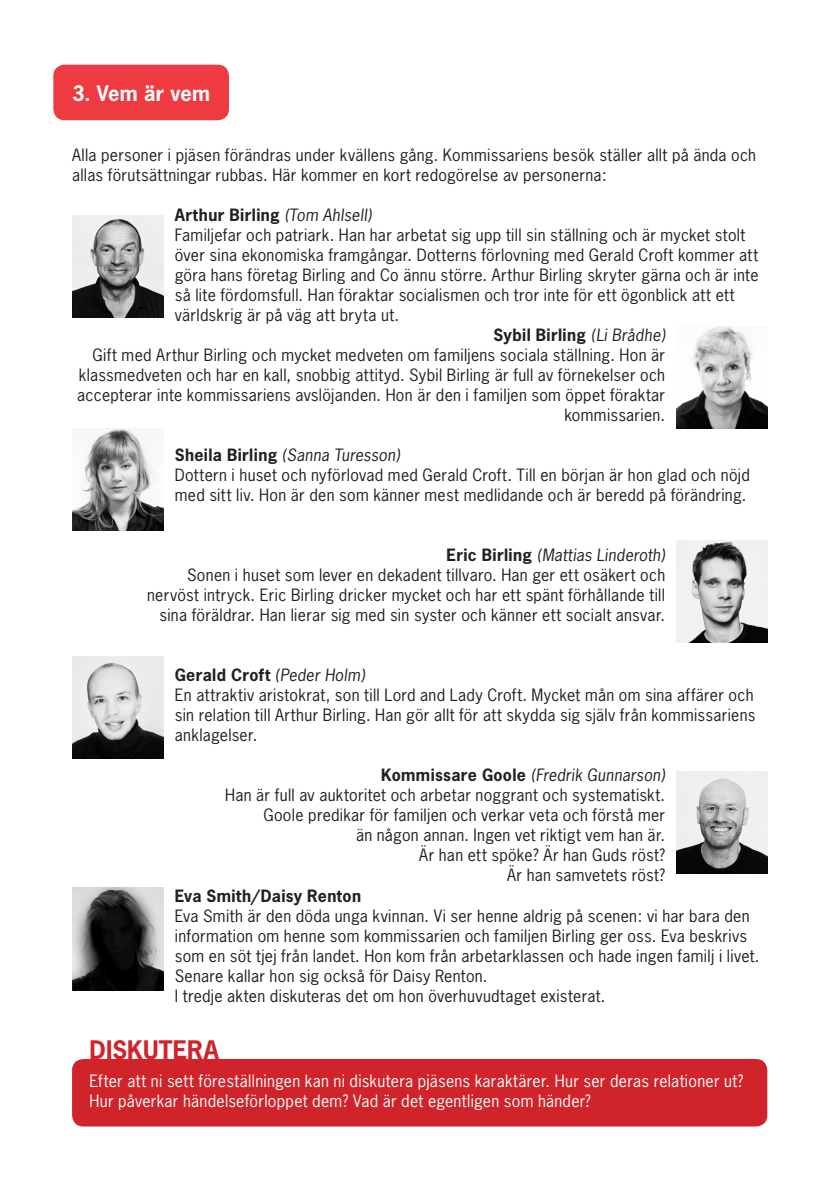
<style>
.page{position:relative;width:840px;height:1191px;background:#fff}
.page>*{position:absolute;margin:0;border:0;box-sizing:border-box;transform-origin:0 0}
.t1{font:700 24px "News Gothic";letter-spacing:.005em;color:#d1232a}
.t2{font:700 20px "News Gothic";letter-spacing:.015em;color:#fff}
.t3{font:16px/20px "News Gothic";letter-spacing:.02em;color:#231f20}
.t4{font:16px/20px "News Gothic";letter-spacing:.02em;color:#fff}
.Rubrik_1{font:italic 16px "News Gothic";letter-spacing:.015em;color:#231f20}
.Rubrik_1-2{font:700 16px "News Gothic";letter-spacing:.025em;color:#231f20}
.s1{font-weight:400;font-style:italic}
.s2{font-weight:700;font-style:normal}
</style>
<div class="page">
<div style="left:72px;top:1059px;width:694px;height:67px;background:#d1232a;border-radius:11px"></div>
<div style="left:53px;top:65px;width:176px;height:55px;background:#ee3a41;border-radius:11px"></div>
<img style="left:72px;top:215px;width:91px;height:103px">
<img style="left:676px;top:326px;width:91px;height:102px">
<img style="left:72px;top:429px;width:91px;height:102px">
<img style="left:72px;top:656px;width:91px;height:102px">
<img style="left:72px;top:888px;width:91px;height:102px">
<img style="left:676px;top:540px;width:91px;height:102px">
<img style="left:676px;top:771px;width:91px;height:102px">
<p class="t2" style="left:72px;top:80px;width:139px">3. Vem är vem</p>
<p class="t3" style="left:72px;top:145px;width:685px">Alla personer i pjäsen förändras under kvällens gång. Kommissariens besök ställer allt på ända och allas förutsättningar rubbas. Här kommer en kort redogörelse av personerna:</p>
<p class="Rubrik_1-2" style="left:175px;top:205px;width:198px">Arthur Birling <span class="s1">(Tom Ahlsell)</span></p>
<p class="t3" style="left:175px;top:225px;width:585px">Familjefar och patriark. Han har arbetat sig upp till sin ställning och är mycket stolt över sina ekonomiska framgångar. Dotterns förlovning med Gerald Croft kommer att göra hans företag Birling and Co ännu större. Arthur Birling skryter gärna och är inte så lite fördomsfull. Han föraktar socialismen och tror inte för ett ögonblick att ett världskrig är på väg att bryta ut.</p>
<p class="Rubrik_1-2" style="left:493px;top:325px;width:173px">Sybil Birling <span class="s1">(Li Brådhe)</span></p>
<p class="t3" style="left:77px;top:345px;width:589px;text-align:right">Gift med Arthur Birling och mycket medveten om familjens sociala ställning. Hon är klassmedveten och har en kall, snobbig attityd. Sybil Birling är full av förnekelser och accepterar inte kommissariens avslöjanden. Hon är den i familjen som öppet föraktar kommissarien.</p>
<p class="Rubrik_1" style="left:175px;top:445px;width:227px"><span class="s2">Sheila Birling</span> (Sanna Turesson)</p>
<p class="t3" style="left:175px;top:465px;width:576px">Dottern i huset och nyförlovad med Gerald Croft. Till en början är hon glad och nöjd med sitt liv. Hon är den som känner mest medlidande och är beredd på förändring.</p>
<p class="Rubrik_1" style="left:446px;top:545px;width:220px"><span class="s2">Eric Birling</span> (Mattias Linderoth)</p>
<p class="t3" style="left:147px;top:565px;width:519px;text-align:right">Sonen i huset som lever en dekadent tillvaro. Han ger ett osäkert och nervöst intryck. Eric Birling dricker mycket och har ett spänt förhållande till sina föräldrar. Han lierar sig med sin syster och känner ett socialt ansvar.</p>
<p class="Rubrik_1-2" style="left:175px;top:665px;width:191px">Gerald Croft <span class="s1">(Peder Holm)</span></p>
<p class="t3" style="left:175px;top:685px;width:582px;text-align:justify">En attraktiv aristokrat, son till Lord and Lady Croft. Mycket mån om sina affärer och sin relation till Arthur Birling. Han gör allt för att skydda sig själv från kommissariens anklagelser.</p>
<p class="Rubrik_1" style="left:381px;top:765px;width:285px"><span class="s2">Kommissare Goole</span> (Fredrik Gunnarson)</p>
<p class="t3" style="left:225px;top:785px;width:441px;text-align:right">Han är full av auktoritet och arbetar noggrant och systematiskt.<br>Goole predikar för familjen och verkar veta och förstå mer<br>än någon annan. Ingen vet riktigt vem han är.</p>
<p class="t3" style="left:419px;top:845px;width:247px">Är han ett spöke? Är han Guds röst?</p>
<p class="t3" style="left:506px;top:865px;width:159px">Är han samvetets röst?</p>
<p class="Rubrik_1-2" style="left:175px;top:885px;width:188px">Eva Smith/Daisy Renton</p>
<p class="t3" style="left:175px;top:905px;width:586px">Eva Smith är den döda unga kvinnan. Vi ser henne aldrig på scenen: vi har bara den information om henne som kommissarien och familjen Birling ger oss. Eva beskrivs som en söt tjej från landet. Hon kom från arbetarklassen och hade ingen familj i livet.<br>Senare kallar hon sig också för Daisy Renton.<br>I tredje akten diskuteras det om hon överhuvudtaget existerat.</p>
<p class="t1" style="left:89px;top:1034px;width:131px">DISKUTERA</p>
<p class="t4" style="left:89px;top:1071px;width:655px">Efter att ni sett föreställningen kan ni diskutera pjäsens karaktärer. Hur ser deras relationer ut?<br>Hur påverkar händelseförloppet dem? Vad är det egentligen som händer?</p>
</div>
